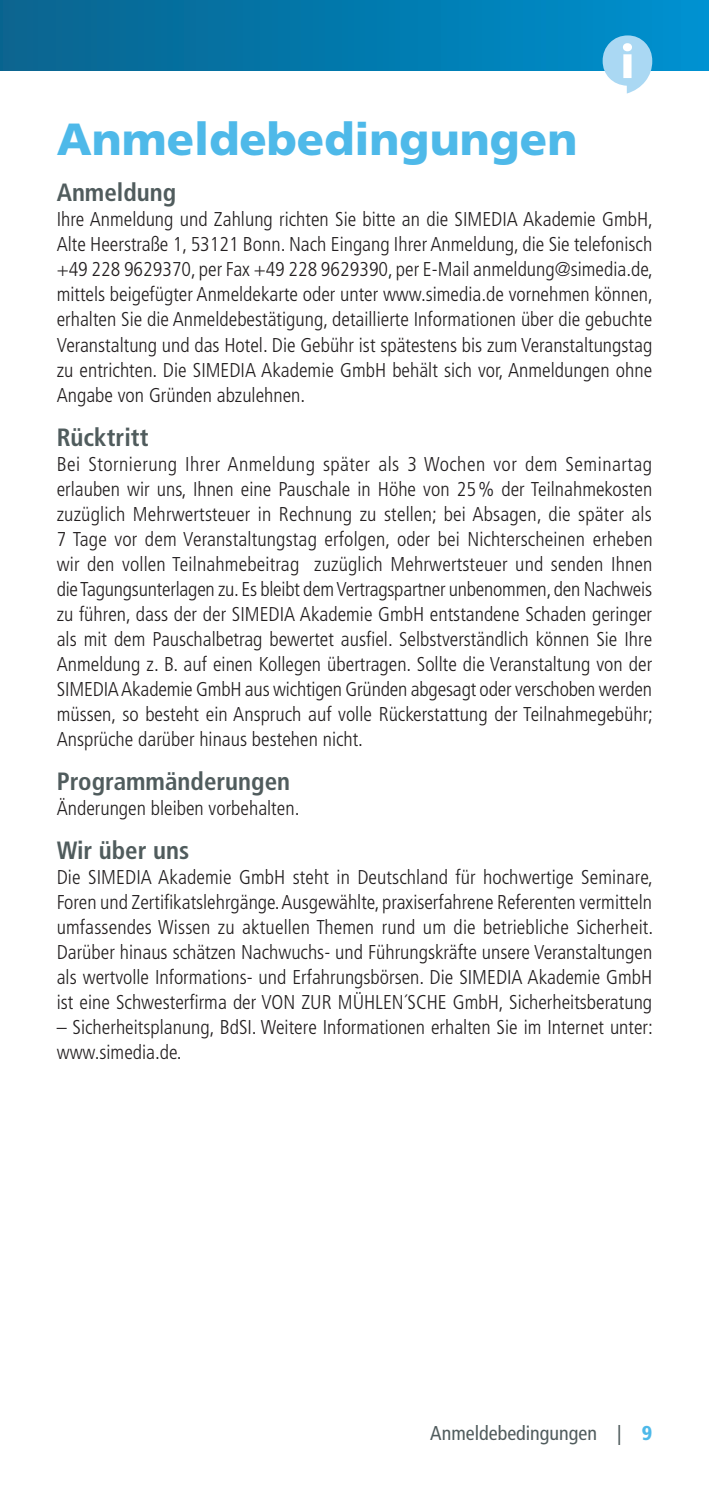
<style>
.page{position:relative;width:709px;height:1489px;background:#fff}
.page>*{position:absolute;margin:0;border:0;box-sizing:border-box;transform-origin:0 0}
.t1{font:900 45px "Frutiger LT Std";color:#4eb9e9}
.t2{font:700 condensed 25px "Frutiger LT Std";color:#505c5d}
.t3{font:300 condensed 20px/25px "Frutiger LT Std";color:#231f20;text-align:justify}
.t4{font:condensed 20px "Frutiger LT Std";color:#505c5d}
.s1{font-weight:900;color:#4eb9e9}
</style>
<div class="page">
<div style="left:0;top:0;width:709px;height:71px;background:linear-gradient(to right,#09638d,#0091cf)"></div>
<svg style="left:602px;top:35px;width:50px;height:58px"></svg>
<h1 class="t1" style="left:57px;top:112px;width:522px">Anmeldebedingungen</h1>
<p class="t2" style="left:57px;top:178px;width:121px">Anmeldung</p>
<p class="t3" style="left:57px;top:207px;width:598px">Ihre Anmeldung und Zahlung richten Sie bitte an die SIMEDIA Akademie GmbH, Alte Heerstraße 1, 53121 Bonn. Nach Eingang Ihrer Anmeldung, die Sie telefonisch +49 228 9629370, per Fax +49 228 9629390, per E-Mail anmeldung@simedia.de, mittels beigefügter Anmeldekarte oder unter www.simedia.de vornehmen können, erhalten Sie die Anmeldebestätigung, detaillierte Informationen über die gebuchte Veranstaltung und das Hotel. Die Gebühr ist spätestens bis zum Veranstaltungstag zu entrichten. Die SIMEDIA Akademie GmbH behält sich vor, Anmeldungen ohne Angabe von Gründen abzulehnen.</p>
<p class="t2" style="left:57px;top:422px;width:93px">Rücktritt</p>
<p class="t3" style="left:57px;top:451px;width:598px">Bei Stornierung Ihrer Anmeldung später als 3 Wochen vor dem Seminartag erlauben wir uns, Ihnen eine Pauschale in Höhe von 25% der Teilnahmekosten zuzüglich Mehrwertsteuer in Rechnung zu stellen; bei Absagen, die später als 7 Tage vor dem Veranstaltungstag erfolgen, oder bei Nichterscheinen erheben wir den vollen Teilnahmebeitrag zuzüglich Mehrwertsteuer und senden Ihnen die Tagungsunterlagen zu. Es bleibt dem Vertragspartner unbenommen, den Nachweis zu führen, dass der der SIMEDIA Akademie GmbH entstandene Schaden geringer als mit dem Pauschalbetrag bewertet ausfiel. Selbstverständlich können Sie Ihre Anmeldung z. B. auf einen Kollegen übertragen. Sollte die Veranstaltung von der SIMEDIA Akademie GmbH aus wichtigen Gründen abgesagt oder verschoben werden müssen, so besteht ein Anspruch auf volle Rückerstattung der Teilnahmegebühr; Ansprüche darüber hinaus bestehen nicht.</p>
<p class="t2" style="left:57px;top:766px;width:235px">Programmänderungen</p>
<p class="t3" style="left:57px;top:796px;width:244px">Änderungen bleiben vorbehalten.</p>
<p class="t2" style="left:57px;top:835px;width:134px">Wir über uns</p>
<p class="t3" style="left:57px;top:865px;width:598px">Die SIMEDIA Akademie GmbH steht in Deutschland für hochwertige Seminare, Foren und Zertifikatslehrgänge. Ausgewählte, praxiserfahrene Referenten vermitteln umfassendes Wissen zu aktuellen Themen rund um die betriebliche Sicherheit.<br>Darüber hinaus schätzen Nachwuchs- und Führungskräfte unsere Veranstaltungen als wertvolle Informations- und Erfahrungsbörsen. Die SIMEDIA Akademie GmbH ist eine Schwesterfirma der VON ZUR MÜHLEN´SCHE GmbH, Sicherheitsberatung</p>
<p class="t3" style="left:57px;top:1015px;width:598px">– Sicherheitsplanung, BdSI. Weitere Informationen erhalten Sie im Internet unter: www.simedia.de.</p>
<p class="t4" style="left:430px;top:1421px;width:223px">Anmeldebedingungen | <span class="s1">9</span></p>
</div>
